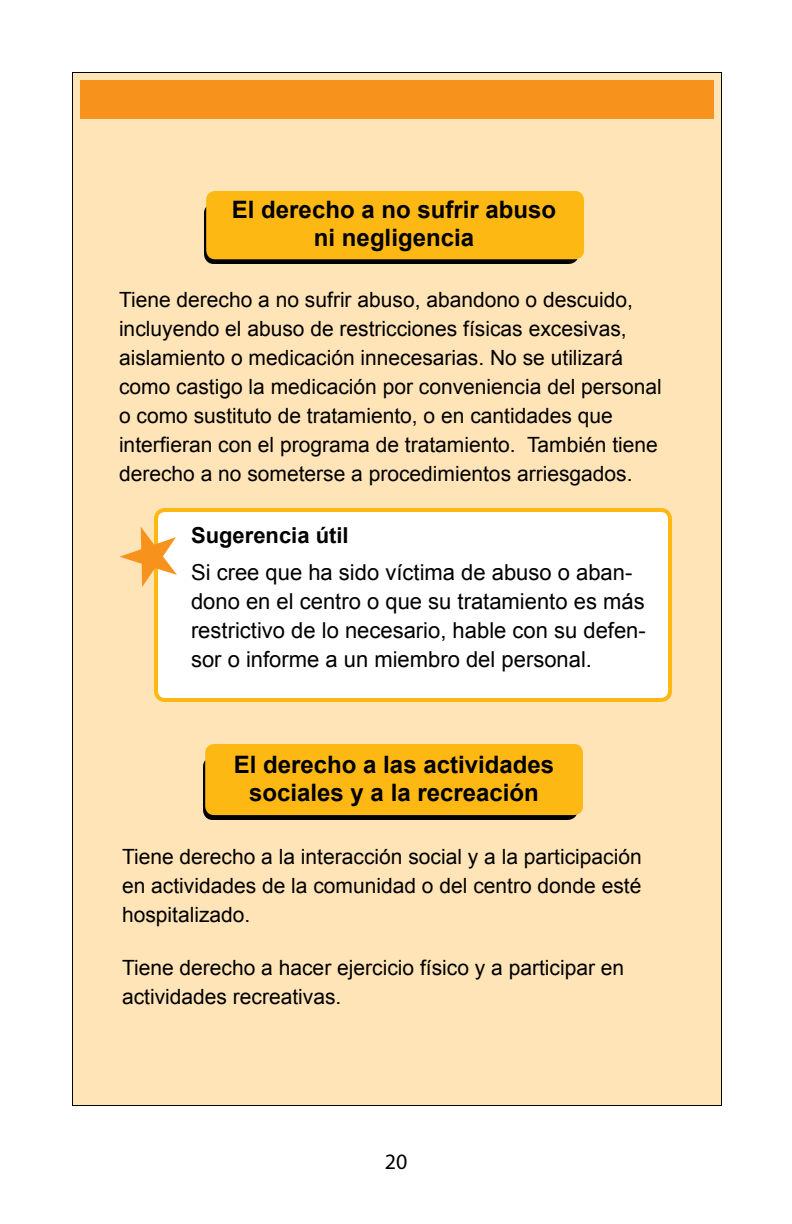
<style>
.page{position:relative;width:792px;height:1224px;background:#fff}
.page>*{position:absolute;margin:0;border:0;box-sizing:border-box;transform-origin:0 0}
.t1{font:700 24px/28px "Arial";color:#000;text-align:center}
.t2{font:22px/29px "Arial";color:#000}
.t3{font:700 22px "Arial";color:#000}
.t4{font:22px "Myriad Pro";color:#000}
.t5{font:21px/29px "Arial";color:#000}
</style>
<div class="page">
<div style="left:72px;top:72px;width:650px;height:1034px;background:#ffe4b8"></div>
<div style="left:205px;top:204px;width:373px;height:59px;background:linear-gradient(to right,#020100,#000);border-radius:9px"></div>
<div style="left:204px;top:203px;width:375px;height:61px;border:2px solid #000;border-radius:9px"></div>
<div style="left:206px;top:191px;width:378px;height:68px;background:#fdb813;border-radius:9px"></div>
<div style="left:156px;top:510px;width:514px;height:190px;background:#fff;border-radius:9px"></div>
<div style="left:154px;top:508px;width:518px;height:194px;border:4px solid #fdb813;border-radius:9px"></div>
<div style="left:80px;top:80px;width:634px;height:39px;background:#f7931d"></div>
<div style="left:204px;top:758px;width:373px;height:61px;background:linear-gradient(to right,#010100,#000);border-radius:9px"></div>
<div style="left:203px;top:757px;width:375px;height:63px;border:2px solid #000;border-radius:9px"></div>
<div style="left:205px;top:744px;width:378px;height:71px;background:#fdb813;border-radius:9px"></div>
<svg style="left:154px;top:516px;width:5px;height:75px"></svg>
<p class="t1" style="left:232px;top:196px;width:326px">El derecho a no sufrir abuso ni negligencia</p>
<p class="t5" style="left:119px;top:286px;width:544px">Tiene derecho a no sufrir abuso, abandono o descuido, incluyendo el abuso de restricciones físicas excesivas, aislamiento o medicación innecesarias. No se utilizará como castigo la medicación por conveniencia del personal o como sustituto de tratamiento, o en cantidades que interfieran con el programa de tratamiento. También tiene derecho a no someterse a procedimientos arriesgados.</p>
<p class="t3" style="left:191px;top:521px;width:159px">Sugerencia útil</p>
<p class="t2" style="left:191px;top:558px;width:456px">Si cree que ha sido víctima de abuso o aban&shy;dono en el centro o que su tratamiento es más restrictivo de lo necesario, hable con su defen&shy;sor o informe a un miembro del personal.</p>
<p class="t1" style="left:234px;top:752px;width:322px">El derecho a las actividades sociales y a la recreación</p>
<p class="t5" style="left:122px;top:842px;width:521px;text-align:justify">Tiene derecho a la interacción social y a la participación en actividades de la comunidad o del centro donde esté hospitalizado.</p>
<p class="t5" style="left:122px;top:953px;width:504px">Tiene derecho a hacer ejercicio físico y a participar en actividades recreativas.</p>
<p class="t4" style="left:385px;top:1148px;width:24px">20</p>
</div>
